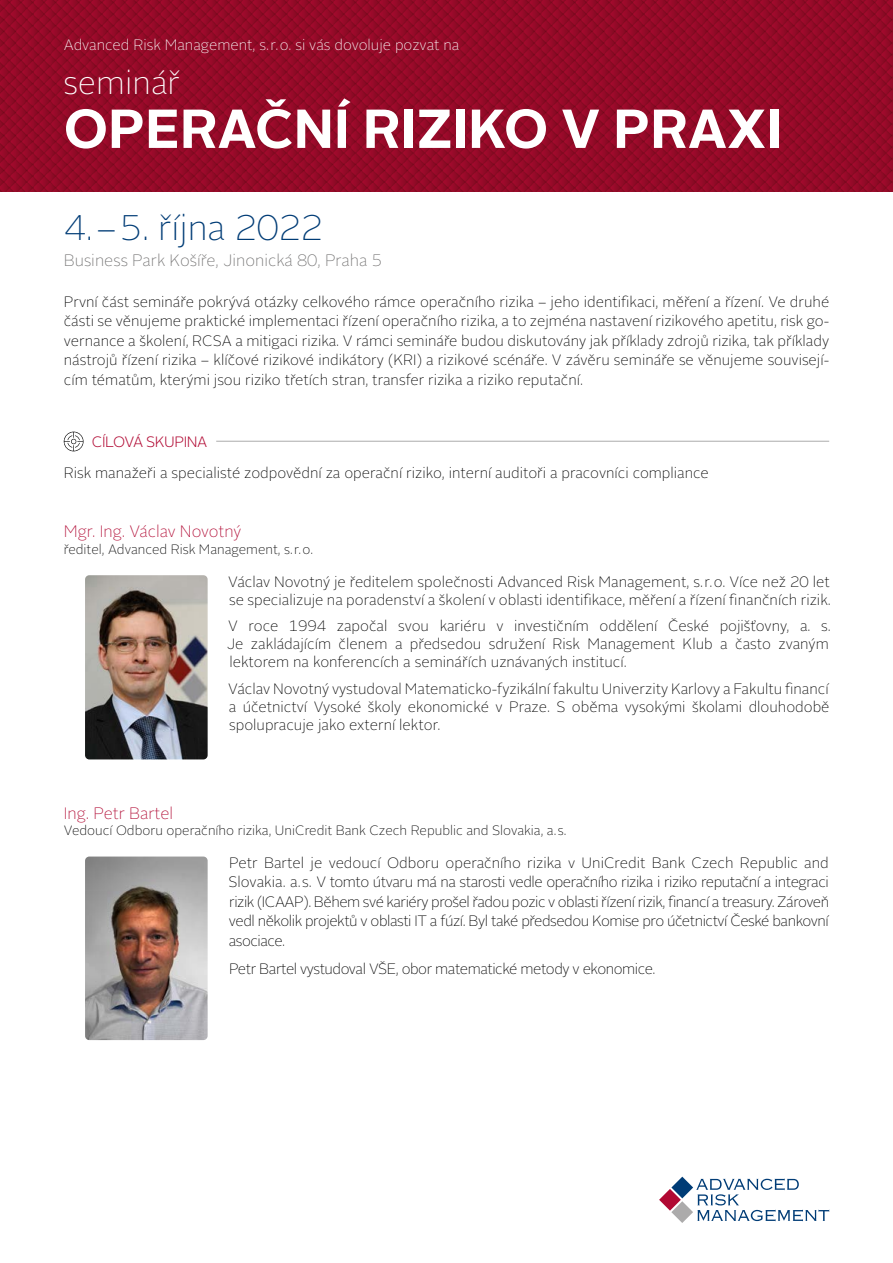
<style>
.page{position:relative;width:893px;height:1263px;background:#fff}
.page>*{position:absolute;margin:0;border:0;box-sizing:border-box;transform-origin:0 0}
.t1{font:700 54.75px "Alright Sans";color:#fff}
.t2{font:100 35.55px "Alright Sans";color:#003c76}
.t3{font:100 33px "Alright Sans";color:#fff}
.t4{font:100 16.5px "Alright Sans";color:#706f6f}
.t5{font:100 16.5px "Alright Sans";color:#b10933}
.t6{font:100 15px/19.5px "Alright Sans";color:#000;text-align:justify}
.t7{font:100 15px "Alright Sans";letter-spacing:-.03em;color:#000}
.t8{font:100 15px "Alright Sans";color:#fff}
.t9{font:300 15px "Alright Sans";letter-spacing:-.03em;color:#b10933}
.t10{font:100 13.5px "Alright Sans";color:#000}
</style>
<div class="page">
<img style="left:0;top:0;width:893px;height:191px">
<hr style="left:64px;top:441px;width:765px;height:1px;background:#acabab">
<div style="left:64px;top:439px;width:152px;height:10px;background:#fff"></div>
<svg style="left:64px;top:432px;width:20px;height:19px"></svg>
<img style="left:85px;top:856px;width:123px;height:184px">
<img style="left:85px;top:575px;width:123px;height:184px">
<svg style="left:659px;top:1177px;width:170px;height:46px"></svg>
<p class="t8" style="left:64px;top:34px;width:397px">Advanced Risk Management, s. r. o. si vás dovoluje pozvat na</p>
<h3 class="t3" style="left:63px;top:60px;width:118px">seminář</h3>
<h1 class="t1" style="left:64px;top:90px;width:720px">OPERAČNÍ RIZIKO V PRAXI</h1>
<h2 class="t2" style="left:64px;top:204px;width:261px">4. – 5. října 2022</h2>
<p class="t4" style="left:64px;top:249px;width:320px">Business Park Košíře, Jinonická 80, Praha 5</p>
<p class="t6" style="left:64px;top:292px;width:767px">První část semináře pokrývá otázky celkového rámce operačního rizika – jeho identifikaci, měření a řízení. Ve druhé části se věnujeme praktické implementaci řízení operačního rizika, a to zejména nastavení rizikového apetitu, risk go&shy;vernance a školení, RCSA a mitigaci rizika. V rámci semináře budou diskutovány jak příklady zdrojů rizika, tak příklady nástrojů řízení rizika – klíčové rizikové indikátory (KRI) a rizikové scénáře. V závěru semináře se věnujeme souvisejí&shy;cím tématům, kterými jsou riziko třetích stran, transfer rizika a riziko reputační.</p>
<p class="t9" style="left:92px;top:432px;width:117px">CÍLOVÁ SKUPINA</p>
<p class="t6" style="left:64px;top:463px;width:647px">Risk manažeři a specialisté zodpovědní za operační riziko, interní auditoři a pracovníci compliance</p>
<p class="t5" style="left:64px;top:520px;width:179px">Mgr. Ing. Václav Novotný</p>
<p class="t10" style="left:64px;top:540px;width:251px">ředitel, Advanced Risk Management, s. r. o.</p>
<p class="t6" style="left:228px;top:573px;width:604px;line-height:18px">Václav Novotný je ředitelem společnosti Advanced Risk Management, s. r. o. Více než 20 let se specializuje na poradenství a školení v oblasti identifikace, měření a řízení finančních rizik.</p>
<p class="t6" style="left:227px;top:617px;width:605px;line-height:18px;text-align:left">V roce 1994 započal svou kariéru v investičním oddělení České pojišťovny, a. s.<br>Je zakládajícím členem a předsedou sdružení Risk Management Klub a často zvaným lektorem na konferencích a seminářích uznávaných institucí.</p>
<p class="t6" style="left:228px;top:680px;width:603px;line-height:18px">Václav Novotný vystudoval Matematicko-fyzikální fakultu Univerzity Karlovy a Fakultu financí a účetnictví Vysoké školy ekonomické v Praze. S oběma vysokými školami dlouhodobě spolupracuje jako externí lektor.</p>
<p class="t5" style="left:64px;top:802px;width:111px">Ing. Petr Bartel</p>
<p class="t10" style="left:64px;top:821px;width:504px">Vedoucí Odboru operačního rizika, UniCredit Bank Czech Republic and Slovakia, a. s.</p>
<p class="t6" style="left:228px;top:853px;width:602px">Petr Bartel je vedoucí Odboru operačního rizika v UniCredit Bank Czech Republic and Slovakia. a. s. V tomto útvaru má na starosti vedle operačního rizika i riziko reputační a integraci rizik (ICAAP). Během své kariéry prošel řadou pozic v oblasti řízení rizik, financí a treasury. Zároveň vedl několik projektů v oblasti IT a fúzí. Byl také předsedou Komise pro účetnictví České bankovní asociace.</p>
<p class="t7" style="left:229px;top:958px;width:428px">Petr Bartel vystudoval VŠE, obor matematické metody v ekonomice.</p>
</div>
